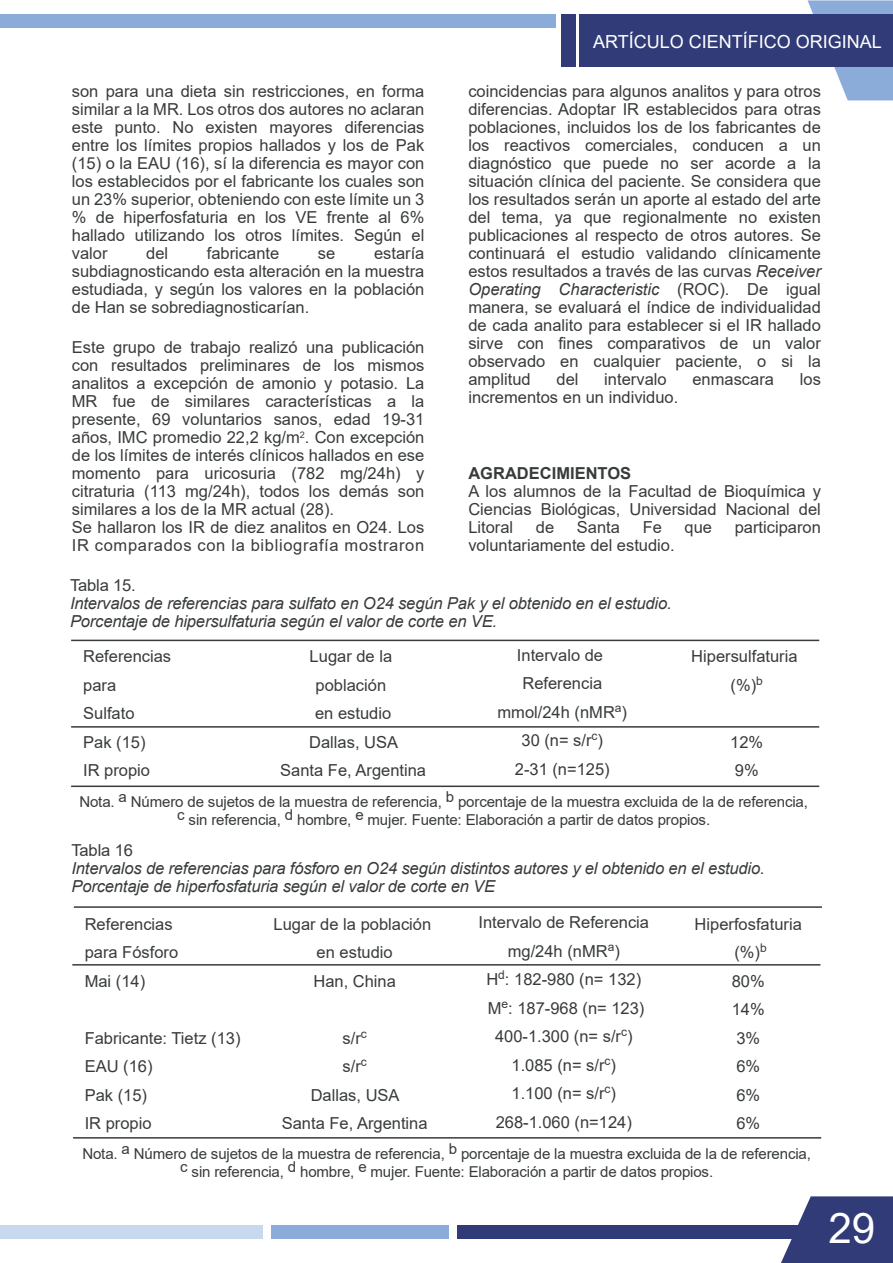
<style>
.page{position:relative;width:893px;height:1263px;background:#fff}
.page>*{position:absolute;margin:0;border:0;box-sizing:border-box;transform-origin:0 0}
.t1{font:42.15px "Arial";color:#fff}
.t2{font:18px "Arial";color:#fff}
.t3{font:16.5px/18px "Arial";color:#383b3c;text-align:center}
.t4{font:italic 16.5px/18px "Arial";letter-spacing:-.01em;color:#383b3c}
.t5{font:700 16.5px "Arial";color:#383b3c}
.t6{font:15px/18px "Arial";letter-spacing:-.01em;color:#383b3c;text-align:center}
.s1{font-style:italic}
</style>
<div class="page">
<svg style="left:808px;top:0;width:85px;height:100px"></svg>
<div style="left:579px;top:14px;width:314px;height:52px;background:#303b77"></div>
<div style="left:560px;top:14px;width:15px;height:52px;background:#303b77"></div>
<div style="left:0;top:14px;width:555px;height:14px;background:#8bacd9"></div>
<div style="left:457px;top:1224px;width:354px;height:14px;background:#303b77"></div>
<div style="left:271px;top:1224px;width:178px;height:14px;background:#8bacd9"></div>
<div style="left:0;top:1224px;width:262px;height:14px;background:#c8d8ee"></div>
<svg style="left:781px;top:1196px;width:112px;height:67px"></svg>
<hr style="left:71px;top:726px;width:748px;height:2px;background:#383b3c">
<hr style="left:71px;top:640px;width:748px;height:1px;background:#383b3c">
<hr style="left:71px;top:785px;width:748px;height:2px;background:#383b3c">
<hr style="left:72px;top:964px;width:748px;height:1px;background:#383b3c">
<hr style="left:74px;top:906px;width:748px;height:2px;background:#383b3c">
<hr style="left:73px;top:1137px;width:748px;height:1px;background:#383b3c">
<p class="t3" style="left:72px;top:82px;width:354px;text-align:justify">son para una dieta sin restricciones, en forma similar a la MR. Los otros dos autores no aclaran este punto. No existen mayores diferencias entre los límites propios hallados y los de Pak (15) o la EAU (16), sí la diferencia es mayor con los establecidos por el fabricante los cuales son un 23% superior, obteniendo con este límite un 3 % de hiperfosfaturia en los VE frente al 6% hallado utilizando los otros límites. Según el valor</p>
<p class="t3" style="left:146px;top:244px;width:24px">del</p>
<p class="t3" style="left:207px;top:244px;width:74px">fabricante</p>
<p class="t3" style="left:318px;top:244px;width:19px">se</p>
<p class="t3" style="left:72px;top:244px;width:354px;text-align:justify;text-indent:302px">estaría subdiagnosticando esta alteración en la muestra estudiada, y según los valores en la población de Han se sobrediagnosticarían.</p>
<p class="t3" style="left:72px;top:338px;width:354px;text-align:left">Este grupo de trabajo realizó una publicación con resultados preliminares de los mismos analitos a excepción de amonio y potasio. La MR fue de similares características a la presente, 69 voluntarios sanos, edad 19-31 años, IMC promedio 22,2 kg/m<sup>2</sup>. Con excepción de los límites de interés clínicos hallados en ese momento para uricosuria (782 mg/24h) y citraturia (113 mg/24h), todos los demás son similares a los de la MR actual (28).<br>Se hallaron los IR de diez analitos en O24. Los IR comparados con la bibliografía mostraron</p>
<p class="t2" style="left:593px;top:29px;width:290px">ARTÍCULO CIENTÍFICO ORIGINAL</p>
<p class="t3" style="left:468px;top:82px;width:354px;text-align:justify">coincidencias para algunos analitos y para otros diferencias. Adoptar IR establecidos para otras poblaciones, incluidos los de los fabricantes de los reactivos comerciales, conducen a un diagnóstico que puede no ser acorde a la situación clínica del paciente. Se considera que los resultados serán un aporte al estado del arte del tema, ya que regionalmente no existen publicaciones al respecto de otros autores. Se continuará el estudio validando clínicamente estos resultados a través de las curvas <span class="s1">Receiver Operating Characteristic</span> (ROC). De igual manera, se evaluará el índice de individualidad de cada analito para establecer si el IR hallado sirve con fines comparativos de un valor observado en cualquier paciente, o si la amplitud</p>
<p class="t3" style="left:556px;top:370px;width:24px">del</p>
<p class="t3" style="left:604px;top:370px;width:64px">intervalo</p>
<p class="t3" style="left:692px;top:370px;width:83px">enmascara</p>
<p class="t3" style="left:800px;top:370px;width:23px">los</p>
<p class="t3" style="left:468px;top:388px;width:212px">incrementos en un individuo.</p>
<p class="t5" style="left:468px;top:462px;width:164px">AGRADECIMIENTOS</p>
<p class="t3" style="left:468px;top:482px;width:354px;text-align:justify">A los alumnos de la Facultad de Bioquímica y Ciencias Biológicas, Universidad Nacional del Litoral</p>
<p class="t3" style="left:536px;top:518px;width:20px">de</p>
<p class="t3" style="left:577px;top:518px;width:45px">Santa</p>
<p class="t3" style="left:643px;top:518px;width:21px">Fe</p>
<p class="t3" style="left:685px;top:518px;width:29px">que</p>
<p class="t3" style="left:735px;top:518px;width:88px">participaron</p>
<p class="t3" style="left:468px;top:536px;width:208px">voluntariamente del estudio.</p>
<p class="t3" style="left:70px;top:576px;width:67px">Tabla 15.</p>
<p class="t4" style="left:70px;top:595px;width:603px">Intervalos de referencias para sulfato en O24 según Pak y el obtenido en el estudio.<br>Porcentaje de hipersulfaturia según el valor de corte en VE.</p>
<p class="t3" style="left:83px;top:642px;width:90px;line-height:28.5px;text-align:left">Referencias para<br>Sulfato<br>Pak (15)<br>IR propio</p>
<p class="t3" style="left:280px;top:642px;width:147px;line-height:28.5px">Lugar de la población<br>en estudio<br>Dallas, USA<br>Santa Fe, Argentina</p>
<p class="t3" style="left:498px;top:641px;width:131px;line-height:28.5px">Intervalo de<br>Referencia mmol/24h (nMR<sup>a</sup>)<br>30 (n= s/r<sup>c</sup>)<br>2-31 (n=125)</p>
<p class="t3" style="left:691px;top:642px;width:108px;line-height:28.5px">Hipersulfaturia (%)<sup>b</sup></p>
<p class="t3" style="left:730px;top:728px;width:35px;line-height:28.5px;text-align:left">12%<br>9%</p>
<p class="t6" style="left:79px;top:793px;width:730px">Nota. a Número de sujetos de la muestra de referencia, b porcentaje de la muestra excluida de la de referencia, c sin referencia, d hombre, e mujer. Fuente: Elaboración a partir de datos propios.</p>
<p class="t3" style="left:71px;top:841px;width:63px">Tabla 16</p>
<p class="t4" style="left:71px;top:859px;width:695px">Intervalos de referencias para fósforo en O24 según distintos autores y el obtenido en el estudio.<br>Porcentaje de hiperfosfaturia según el valor de corte en VE</p>
<p class="t3" style="left:85px;top:909px;width:95px;line-height:28.5px;text-align:left">Referencias para Fósforo<br>Mai (14)</p>
<p class="t3" style="left:478px;top:908px;width:172px;line-height:28.5px">Intervalo de Referencia mg/24h (nMR<sup>a</sup>)<br>H<sup>d</sup>: 182-980 (n= 132)<br>M<sup>e</sup>: 187-968 (n= 123)<br>400-1.300 (n= s/r<sup>c</sup>)<br>1.085 (n= s/r<sup>c</sup>)<br>1.100 (n= s/r<sup>c</sup>)<br>268-1.060 (n=124)</p>
<p class="t3" style="left:695px;top:910px;width:109px;line-height:28.5px">Hiperfosfaturia (%)<sup>b<br></sup>80%<br>14%<br>3%<br>6%<br>6%<br>6%</p>
<p class="t6" style="left:82px;top:1144px;width:730px">Nota. a Número de sujetos de la muestra de referencia, b porcentaje de la muestra excluida de la de referencia, c sin referencia, d hombre, e mujer. Fuente: Elaboración a partir de datos propios.</p>
<p class="t3" style="left:274px;top:910px;width:159px;line-height:28.5px">Lugar de la población en estudio<br>Han, China</p>
<p class="t3" style="left:282px;top:1024px;width:147px;line-height:28.5px">s/r<sup>c<br></sup>s/r<sup>c<br></sup>Dallas, USA<br>Santa Fe, Argentina</p>
<p class="t3" style="left:85px;top:1023px;width:157px;line-height:28.5px;text-align:left">Fabricante: Tietz (13)<br>EAU (16)<br>Pak (15)<br>IR propio</p>
<h1 class="t1" style="left:828px;top:1199px;width:48px">29</h1>
</div>
